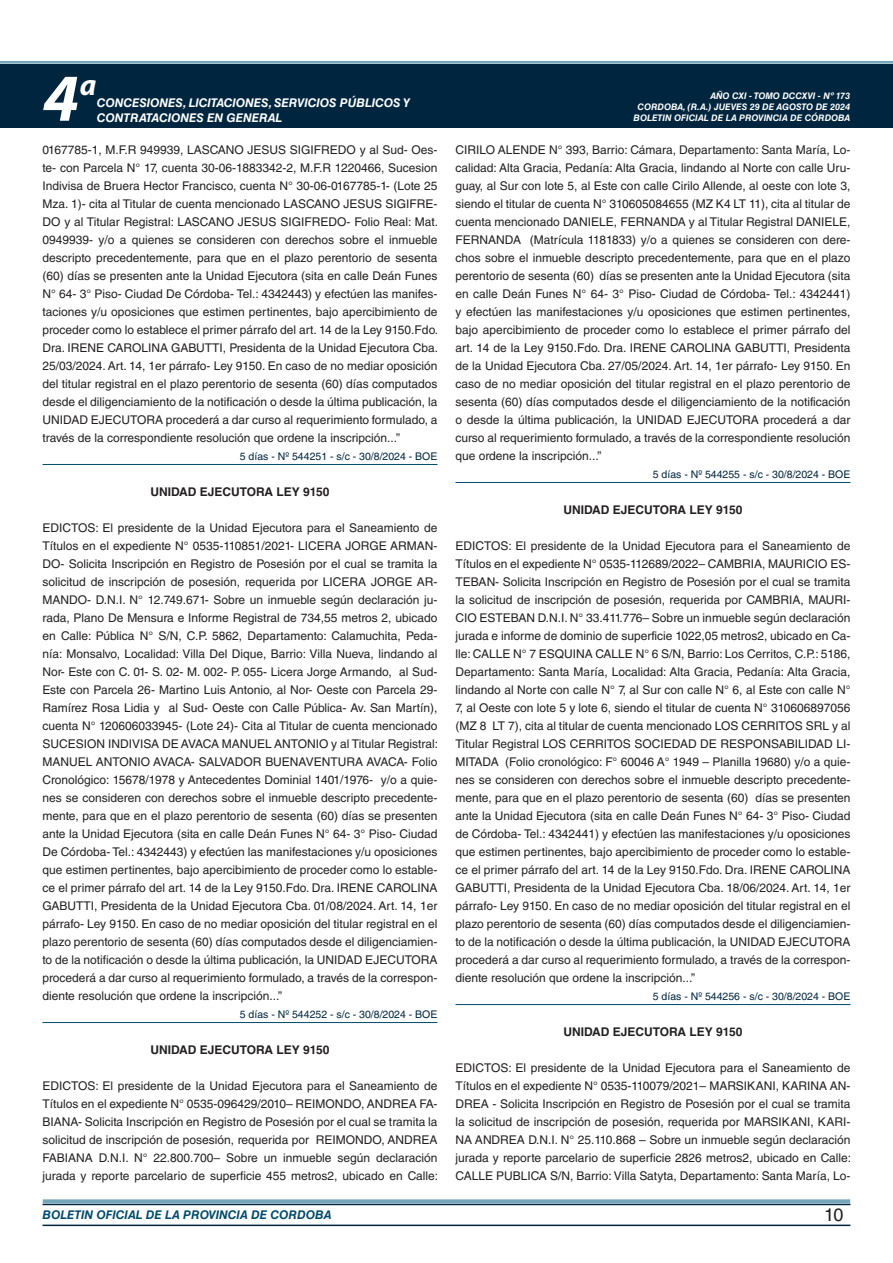
<style>
.page{position:relative;width:893px;height:1263px;background:#fff}
.page>*{position:absolute;margin:0;border:0;box-sizing:border-box;transform-origin:0 0}
.t1{font:italic 700 67.5px "Myriad Pro";color:#fff}
.t2{font:italic 700 30px "Myriad Pro";color:#fff}
.t3{font:18px "Helvetica LT Std";color:#231f20}
.TEXTO_BASE{font:12px/18px "Helvetica LT Std";color:#231f20;text-align:justify}
.RESUELVE{font:700 12px "Helvetica LT Std";color:#231f20}
.t4{font:italic 700 12px/14.4px "Helvetica LT Std";color:#fff}
.t5{font:italic 700 12px "Helvetica LT Std";color:#004b6c}
.FECHA_DE_VENCIMIENTO{font:10.5px "Helvetica LT Std";color:#00263f}
.t6{font:italic 700 9px/10.8px "Helvetica LT Std";color:#fff;text-align:right}
</style>
<div class="page">
<div style="left:0;top:61px;width:893px;height:6px;background:#fff;opacity:.75"></div>
<hr style="left:43px;top:1224px;width:807px;height:2px;background:#00263f">
<div style="left:42px;top:1198px;width:809px;height:8px;background:#fff;opacity:.75"></div>
<div style="left:0;top:64px;width:893px;height:64px;background:#00263f"></div>
<hr style="left:43px;top:464px;width:394px;height:1px;background:#004b6c">
<hr style="left:43px;top:1022px;width:394px;height:1px;background:#004b6c">
<hr style="left:455px;top:482px;width:395px;height:1px;background:#004b6c">
<hr style="left:455px;top:1004px;width:395px;height:1px;background:#004b6c">
<h1 class="t1" style="left:43px;top:54px;width:38px">4</h1>
<h2 class="t2" style="left:80px;top:66px;width:18px">a</h2>
<p class="t4" style="left:97px;top:96px;width:315px">CONCESIONES, LICITACIONES, SERVICIOS PÚBLICOS Y<br>CONTRATACIONES EN GENERAL</p>
<p class="TEXTO_BASE" style="left:43px;top:141px;width:397px">0167785-1, M.F.R 949939, LASCANO JESUS SIGIFREDO y al Sud- Oes&shy;te- con Parcela N° 17, cuenta 30-06-1883342-2, M.F.R 1220466, Sucesion Indivisa de Bruera Hector Francisco, cuenta N° 30-06-0167785-1- (Lote 25<br>Mza. 1)- cita al Titular de cuenta mencionado LASCANO JESUS SIGIFRE-DO y al Titular Registral: LASCANO JESUS SIGIFREDO- Folio Real: Mat.<br>0949939- y/o a quienes se consideren con derechos sobre el inmueble descripto precedentemente, para que en el plazo perentorio de sesenta (60) días se presenten ante la Unidad Ejecutora (sita en calle Deán Funes N° 64- 3° Piso- Ciudad De Córdoba- Tel.: 4342443) y efectúen las manifes&shy;taciones y/u oposiciones que estimen pertinentes, bajo apercibimiento de proceder como lo establece el primer párrafo del art. 14 de la Ley 9150.Fdo.<br>Dra. IRENE CAROLINA GABUTTI, Presidenta de la Unidad Ejecutora Cba.<br>25/03/2024. Art. 14, 1er párrafo- Ley 9150. En caso de no mediar oposición del titular registral en el plazo perentorio de sesenta (60) días computados desde el diligenciamiento de la notificación o desde la última publicación, la UNIDAD EJECUTORA procederá a dar curso al requerimiento formulado, a través de la correspondiente resolución que ordene la inscripción...”</p>
<p class="FECHA_DE_VENCIMIENTO" style="left:240px;top:450px;width:199px">5 días - Nº 544251 - s/c - 30/8/2024 - BOE</p>
<p class="RESUELVE" style="left:150px;top:484px;width:181px">UNIDAD EJECUTORA LEY 9150</p>
<p class="TEXTO_BASE" style="left:43px;top:519px;width:397px">EDICTOS: El presidente de la Unidad Ejecutora para el Saneamiento de Títulos en el expediente N° 0535-110851/2021- LICERA JORGE ARMAN-DO- Solicita Inscripción en Registro de Posesión por el cual se tramita la solicitud de inscripción de posesión, requerida por LICERA JORGE AR-MANDO- D.N.I. N° 12.749.671- Sobre un inmueble según declaración ju&shy;rada, Plano De Mensura e Informe Registral de 734,55 metros 2, ubicado en Calle: Pública N° S/N, C.P. 5862, Departamento: Calamuchita, Peda&shy;nía: Monsalvo, Localidad: Villa Del Dique, Barrio: Villa Nueva, lindando al Nor- Este con C. 01- S. 02- M. 002- P. 055- Licera Jorge Armando, al Sud-Este con Parcela 26- Martino Luis Antonio, al Nor- Oeste con Parcela 29- Ramírez Rosa Lidia y al Sud- Oeste con Calle Pública- Av. San Martín), cuenta N° 120606033945- (Lote 24)- Cita al Titular de cuenta mencionado SUCESION INDIVISA DE AVACA MANUEL ANTONIO y al Titular Registral:<br>MANUEL ANTONIO AVACA- SALVADOR BUENAVENTURA AVACA- Folio Cronológico: 15678/1978 y Antecedentes Dominial 1401/1976- y/o a quie&shy;nes se consideren con derechos sobre el inmueble descripto precedente&shy;mente, para que en el plazo perentorio de sesenta (60) días se presenten ante la Unidad Ejecutora (sita en calle Deán Funes N° 64- 3° Piso- Ciudad De Córdoba- Tel.: 4342443) y efectúen las manifestaciones y/u oposiciones que estimen pertinentes, bajo apercibimiento de proceder como lo estable&shy;ce el primer párrafo del art. 14 de la Ley 9150.Fdo. Dra. IRENE CAROLINA GABUTTI, Presidenta de la Unidad Ejecutora Cba. 01/08/2024. Art. 14, 1er párrafo- Ley 9150. En caso de no mediar oposición del titular registral en el plazo perentorio de sesenta (60) días computados desde el diligenciamien&shy;to de la notificación o desde la última publicación, la UNIDAD EJECUTORA procederá a dar curso al requerimiento formulado, a través de la correspon&shy;diente resolución que ordene la inscripción...”</p>
<p class="FECHA_DE_VENCIMIENTO" style="left:240px;top:1008px;width:199px">5 días - Nº 544252 - s/c - 30/8/2024 - BOE</p>
<p class="RESUELVE" style="left:150px;top:1042px;width:181px">UNIDAD EJECUTORA LEY 9150</p>
<p class="TEXTO_BASE" style="left:43px;top:1077px;width:397px">EDICTOS: El presidente de la Unidad Ejecutora para el Saneamiento de Títulos en el expediente N° 0535-096429/2010– REIMONDO, ANDREA FA-BIANA- Solicita Inscripción en Registro de Posesión por el cual se tramita la solicitud de inscripción de posesión, requerida por REIMONDO, ANDREA FABIANA D.N.I. N° 22.800.700– Sobre un inmueble según declaración jurada y reporte parcelario de superficie 455 metros2, ubicado en Calle:</p>
<p class="t6" style="left:637px;top:91px;width:214px">AÑO CXI - TOMO DCCXVI - Nº 173<br>CORDOBA, (R.A.) JUEVES 29 DE AGOSTO DE 2024</p>
<p class="t6" style="left:634px;top:112px;width:218px">BOLETIN OFICIAL DE LA PROVINCIA DE CÓRDOBA</p>
<p class="TEXTO_BASE" style="left:455px;top:141px;width:396px">CIRILO ALENDE N° 393, Barrio: Cámara, Departamento: Santa María, Lo&shy;calidad: Alta Gracia, Pedanía: Alta Gracia, lindando al Norte con calle Uru&shy;guay, al Sur con lote 5, al Este con calle Cirilo Allende, al oeste con lote 3, siendo el titular de cuenta N° 310605084655 (MZ K4 LT 11), cita al titular de cuenta mencionado DANIELE, FERNANDA y al Titular Registral DANIELE, FERNANDA (Matrícula 1181833) y/o a quienes se consideren con dere&shy;chos sobre el inmueble descripto precedentemente, para que en el plazo perentorio de sesenta (60) días se presenten ante la Unidad Ejecutora (sita en calle Deán Funes N° 64- 3° Piso- Ciudad de Córdoba- Tel.: 4342441) y efectúen las manifestaciones y/u oposiciones que estimen pertinentes, bajo apercibimiento de proceder como lo establece el primer párrafo del art. 14 de la Ley 9150.Fdo. Dra. IRENE CAROLINA GABUTTI, Presidenta de la Unidad Ejecutora Cba. 27/05/2024. Art. 14, 1er párrafo- Ley 9150. En caso de no mediar oposición del titular registral en el plazo perentorio de sesenta (60) días computados desde el diligenciamiento de la notificación o desde la última publicación, la UNIDAD EJECUTORA procederá a dar curso al requerimiento formulado, a través de la correspondiente resolución que ordene la inscripción...”</p>
<p class="FECHA_DE_VENCIMIENTO" style="left:653px;top:468px;width:199px">5 días - Nº 544255 - s/c - 30/8/2024 - BOE</p>
<p class="RESUELVE" style="left:563px;top:502px;width:181px">UNIDAD EJECUTORA LEY 9150</p>
<p class="TEXTO_BASE" style="left:455px;top:537px;width:396px">EDICTOS: El presidente de la Unidad Ejecutora para el Saneamiento de Títulos en el expediente N° 0535-112689/2022– CAMBRIA, MAURICIO ES-TEBAN- Solicita Inscripción en Registro de Posesión por el cual se tramita la solicitud de inscripción de posesión, requerida por CAMBRIA, MAURI-CIO ESTEBAN D.N.I. N° 33.411.776– Sobre un inmueble según declaración jurada e informe de dominio de superficie 1022,05 metros2, ubicado en Ca&shy;lle: CALLE N° 7 ESQUINA CALLE N° 6 S/N, Barrio: Los Cerritos, C.P.: 5186, Departamento: Santa María, Localidad: Alta Gracia, Pedanía: Alta Gracia, lindando al Norte con calle N° 7, al Sur con calle N° 6, al Este con calle N° 7, al Oeste con lote 5 y lote 6, siendo el titular de cuenta N° 310606897056 (MZ 8 LT 7), cita al titular de cuenta mencionado LOS CERRITOS SRL y al Titular Registral LOS CERRITOS SOCIEDAD DE RESPONSABILIDAD LI-MITADA (Folio cronológico: F° 60046 A° 1949 – Planilla 19680) y/o a quie&shy;nes se consideren con derechos sobre el inmueble descripto precedente&shy;mente, para que en el plazo perentorio de sesenta (60) días se presenten ante la Unidad Ejecutora (sita en calle Deán Funes N° 64- 3° Piso- Ciudad de Córdoba- Tel.: 4342441) y efectúen las manifestaciones y/u oposiciones que estimen pertinentes, bajo apercibimiento de proceder como lo estable&shy;ce el primer párrafo del art. 14 de la Ley 9150.Fdo. Dra. IRENE CAROLINA GABUTTI, Presidenta de la Unidad Ejecutora Cba. 18/06/2024. Art. 14, 1er párrafo- Ley 9150. En caso de no mediar oposición del titular registral en el plazo perentorio de sesenta (60) días computados desde el diligenciamien&shy;to de la notificación o desde la última publicación, la UNIDAD EJECUTORA procederá a dar curso al requerimiento formulado, a través de la correspon&shy;diente resolución que ordene la inscripción...”</p>
<p class="FECHA_DE_VENCIMIENTO" style="left:653px;top:990px;width:199px">5 días - Nº 544256 - s/c - 30/8/2024 - BOE</p>
<p class="RESUELVE" style="left:563px;top:1024px;width:181px">UNIDAD EJECUTORA LEY 9150</p>
<p class="TEXTO_BASE" style="left:455px;top:1059px;width:397px">EDICTOS: El presidente de la Unidad Ejecutora para el Saneamiento de Títulos en el expediente N° 0535-110079/2021– MARSIKANI, KARINA AN-DREA - Solicita Inscripción en Registro de Posesión por el cual se tramita la solicitud de inscripción de posesión, requerida por MARSIKANI, KARI-NA ANDREA D.N.I. N° 25.110.868 – Sobre un inmueble según declaración jurada y reporte parcelario de superficie 2826 metros2, ubicado en Calle:<br>CALLE PUBLICA S/N, Barrio: Villa Satyta, Departamento: Santa María, Lo-</p>
<p class="t5" style="left:43px;top:1208px;width:290px">BOLETIN OFICIAL DE LA PROVINCIA DE CORDOBA</p>
<h3 class="t3" style="left:824px;top:1204px;width:21px">10</h3>
</div>
